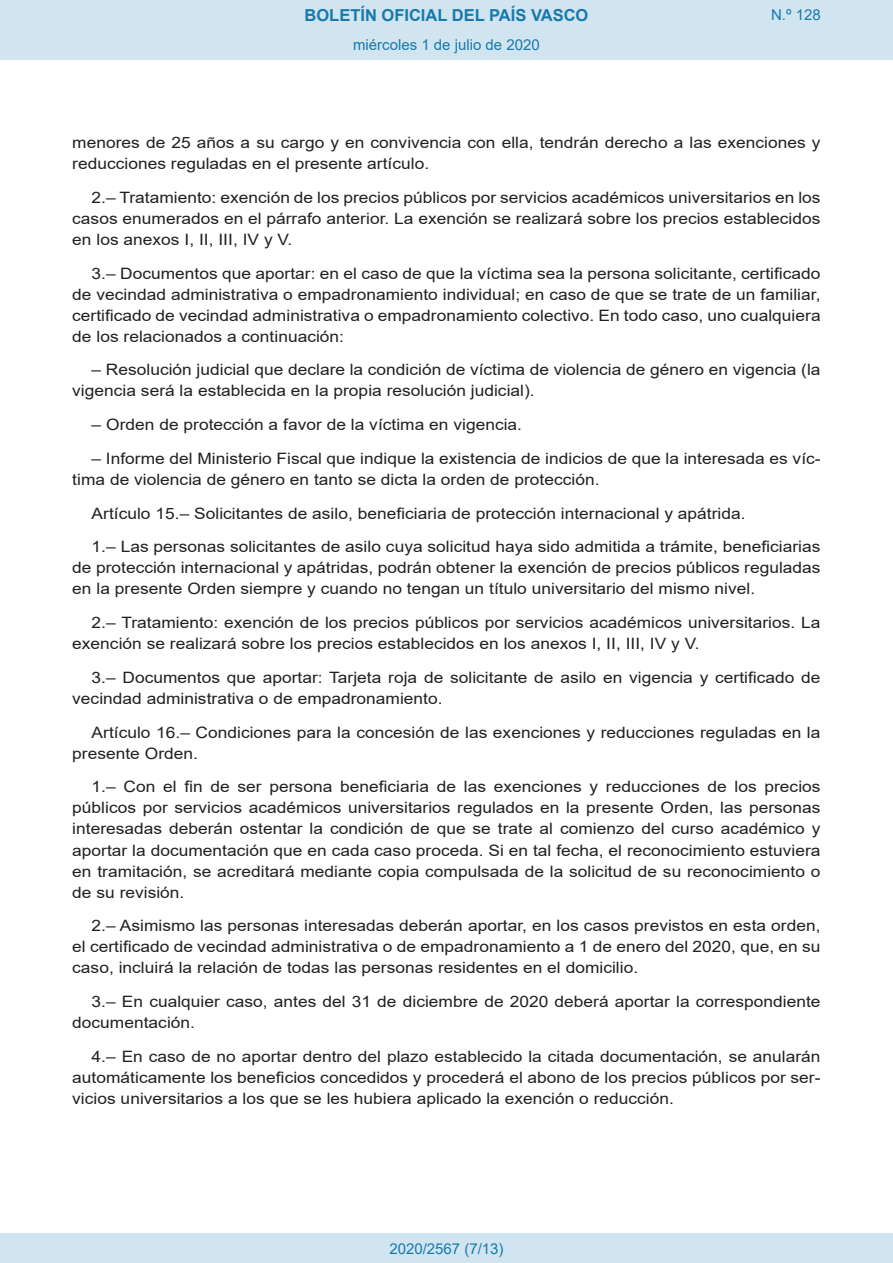
<style>
.page{position:relative;width:893px;height:1263px;background:#fff}
.page>*{position:absolute;margin:0;border:0;box-sizing:border-box;transform-origin:0 0}
.t1{font:700 16.5px "Arial";color:#1879ad}
.BOPVDetalle{font:15.6px/21px "Arial";color:#231f20;scale:1.11 1}
.Paginacion_Centro{font:15px "Arial";color:#1879ad}
</style>
<div class="page">
<div style="left:0;top:0;width:893px;height:60px;background:#d0e5f0"></div>
<div style="left:0;top:1233px;width:893px;height:30px;background:#d0e5f0"></div>
<p class="t1" style="left:305px;top:3px;width:285px">BOLETÍN OFICIAL DEL PAÍS VASCO</p>
<p class="Paginacion_Centro" style="left:353px;top:35px;width:188px">miércoles 1 de julio de 2020</p>
<p class="Paginacion_Centro" style="left:771px;top:5px;width:51px">N.º 128</p>
<p class="BOPVDetalle" style="left:72px;top:132px;width:676px">menores de 25 años a su cargo y en convivencia con ella, tendrán derecho a las exenciones y reducciones reguladas en el presente artículo.</p>
<p class="BOPVDetalle" style="left:72px;top:187px;width:676px;text-align:justify;text-indent:19px">2.– Tratamiento: exención de los precios públicos por servicios académicos universitarios en los casos enumerados en el párrafo anterior. La exención se realizará sobre los precios establecidos en los anexos I, II, III, IV y V.</p>
<p class="BOPVDetalle" style="left:72px;top:263px;width:676px;text-align:justify;text-indent:19px">3.– Documentos que aportar: en el caso de que la víctima sea la persona solicitante, certificado de vecindad administrativa o empadronamiento individual; en caso de que se trate de un familiar, certificado de vecindad administrativa o empadronamiento colectivo. En todo caso, uno cualquiera de los relacionados a continuación:</p>
<p class="BOPVDetalle" style="left:72px;top:359px;width:676px;text-indent:19px">– Resolución judicial que declare la condición de víctima de violencia de género en vigencia (la vigencia será la establecida en la propia resolución judicial).</p>
<p class="BOPVDetalle" style="left:92px;top:414px;width:389px">– Orden de protección a favor de la víctima en vigencia.</p>
<p class="BOPVDetalle" style="left:72px;top:448px;width:676px;text-indent:19px">– Informe del Ministerio Fiscal que indique la existencia de indicios de que la interesada es víc&shy;tima de violencia de género en tanto se dicta la orden de protección.</p>
<p class="BOPVDetalle" style="left:92px;top:503px;width:591px">Artículo 15.– Solicitantes de asilo, beneficiaria de protección internacional y apátrida.</p>
<p class="BOPVDetalle" style="left:72px;top:536px;width:676px;text-align:justify;text-indent:19px">1.– Las personas solicitantes de asilo cuya solicitud haya sido admitida a trámite, beneficiarias de protección internacional y apátridas, podrán obtener la exención de precios públicos reguladas en la presente Orden siempre y cuando no tengan un título universitario del mismo nivel.</p>
<p class="BOPVDetalle" style="left:72px;top:612px;width:676px;text-indent:19px">2.– Tratamiento: exención de los precios públicos por servicios académicos universitarios. La exención se realizará sobre los precios establecidos en los anexos I, II, III, IV y V.</p>
<p class="BOPVDetalle" style="left:72px;top:667px;width:676px;text-indent:19px">3.– Documentos que aportar: Tarjeta roja de solicitante de asilo en vigencia y certificado de vecindad administrativa o de empadronamiento.</p>
<p class="BOPVDetalle" style="left:72px;top:722px;width:676px;text-indent:19px">Artículo 16.– Condiciones para la concesión de las exenciones y reducciones reguladas en la presente Orden.</p>
<p class="BOPVDetalle" style="left:72px;top:776px;width:676px;text-align:justify;text-indent:19px">1.– Con el fin de ser persona beneficiaria de las exenciones y reducciones de los precios públicos por servicios académicos universitarios regulados en la presente Orden, las personas interesadas deberán ostentar la condición de que se trate al comienzo del curso académico y aportar la documentación que en cada caso proceda. Si en tal fecha, el reconocimiento estuviera en tramitación, se acreditará mediante copia compulsada de la solicitud de su reconocimiento o de su revisión.</p>
<p class="BOPVDetalle" style="left:72px;top:915px;width:676px;text-align:justify;text-indent:19px">2.– Asimismo las personas interesadas deberán aportar, en los casos previstos en esta orden, el certificado de vecindad administrativa o de empadronamiento a 1 de enero del 2020, que, en su caso, incluirá la relación de todas las personas residentes en el domicilio.</p>
<p class="BOPVDetalle" style="left:72px;top:991px;width:676px;text-indent:19px">3.– En cualquier caso, antes del 31 de diciembre de 2020 deberá aportar la correspondiente documentación.</p>
<p class="BOPVDetalle" style="left:72px;top:1046px;width:676px;text-align:justify;text-indent:19px">4.– En caso de no aportar dentro del plazo establecido la citada documentación, se anularán automáticamente los beneficios concedidos y procederá el abono de los precios públicos por ser&shy;vicios universitarios a los que se les hubiera aplicado la exención o reducción.</p>
<p class="Paginacion_Centro" style="left:389px;top:1238px;width:116px">2020/2567 (7/13)</p>
</div>
